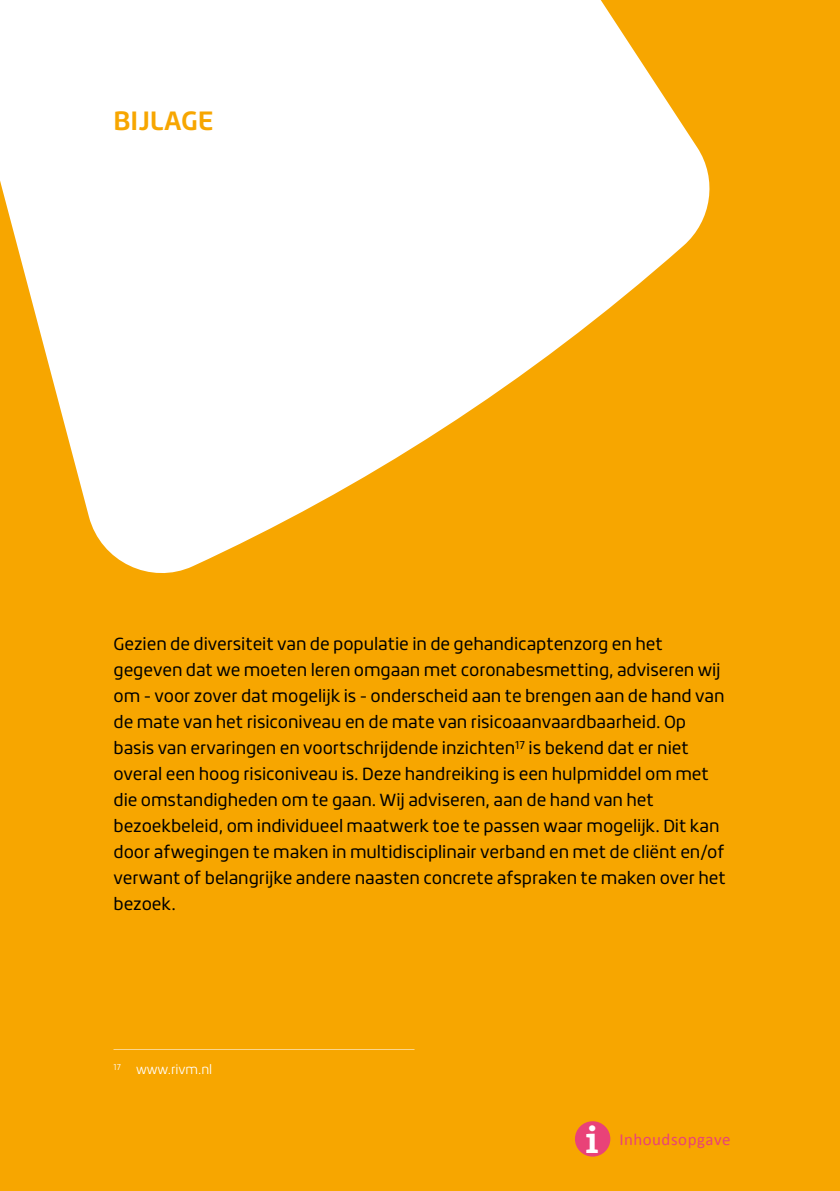
<style>
.page{position:relative;width:840px;height:1191px;background:#fff}
.page>*{position:absolute;margin:0;border:0;box-sizing:border-box;transform-origin:0 0}
.t1{font:700 38.6px "The Serif";color:#fff}
.t2{font:700 26px "Roihu";color:#f7a600}
.t3{font:17.2px/26px "Roihu";letter-spacing:-.005em;color:#000}
.t4{font:16.8px "Calibri";letter-spacing:.03em;color:#e94278}
.t5{font:300 13px "Roihu";letter-spacing:-.005em;color:#fff}
</style>
<div class="page">
<div style="left:0;top:0;width:839px;height:1191px;background:#f7a600"></div>
<div style="left:574px;top:1121px;width:36px;height:35px;background:#e94278;border-radius:50%"></div>
<svg style="left:0;top:0;width:710px;height:573px;fill:#fff"></svg>
<hr style="left:113px;top:1049px;width:301px;height:1px;background:#fff">
<h2 class="t2" style="left:113px;top:106px;width:102px">BIJLAGE</h2>
<p class="t3" style="left:113px;top:631px;width:613px">Gezien de diversiteit van de populatie in de gehandicaptenzorg en het gegeven dat we moeten leren omgaan met coronabesmetting, adviseren wij om - voor zover dat mogelijk is - onderscheid aan te brengen aan de hand van de mate van het risiconiveau en de mate van risicoaanvaardbaarheid. Op basis van ervaringen en voortschrijdende inzichten<sup>17</sup> is bekend dat er niet overal een hoog risiconiveau is. Deze handreiking is een hulpmiddel om met die omstandigheden om te gaan. Wij adviseren, aan de hand van het bezoekbeleid, om individueel maatwerk toe te passen waar mogelijk. Dit kan door afwegingen te maken in multidisciplinair verband en met de cliënt en/of verwant of belangrijke andere naasten concrete afspraken te maken over het bezoek.</p>
<p class="t5" style="left:113px;top:1062px;width:100px"><sup>17</sup> www.rivm.nl</p>
<h1 class="t1" style="left:585px;top:1107px;width:15px">i</h1>
<p class="t4" style="left:619px;top:1128px;width:113px">Inhoudsopgave</p>
</div>
